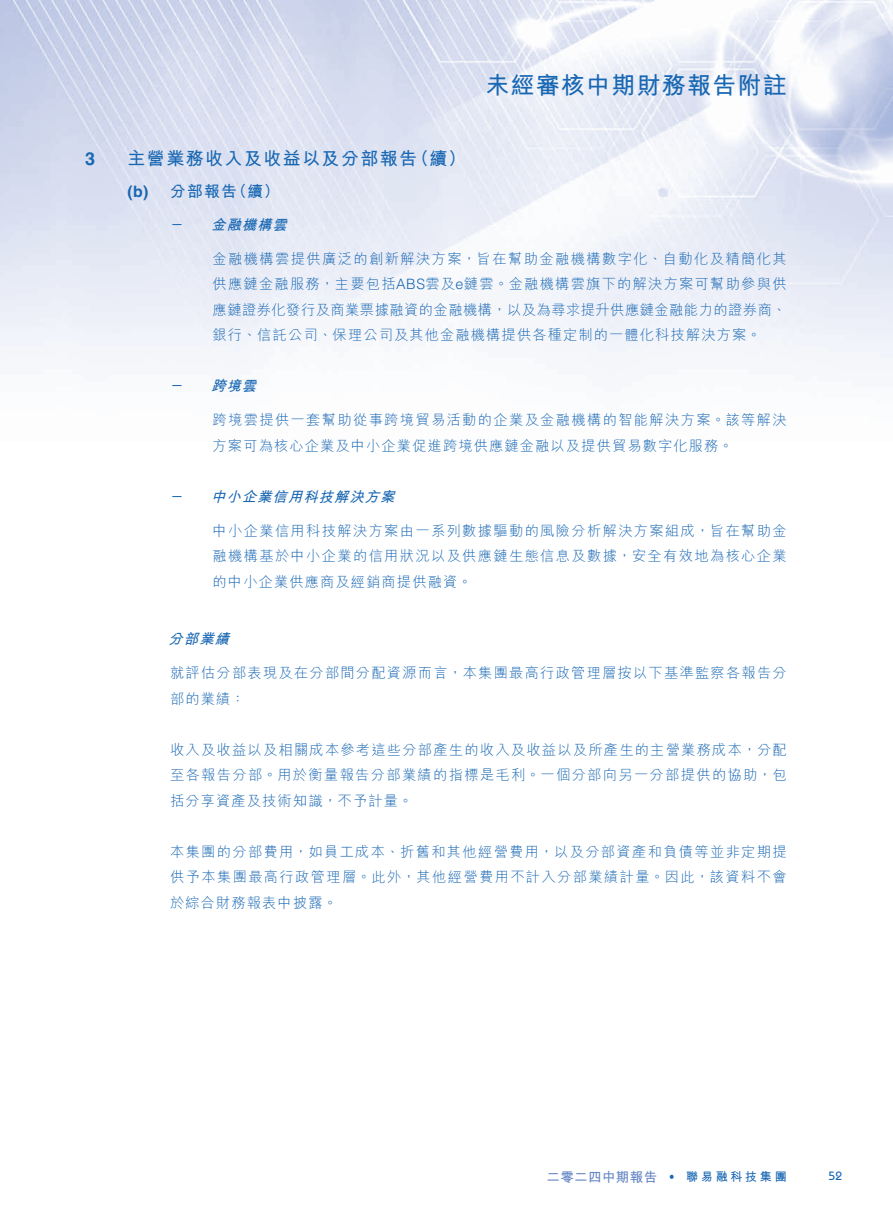
<style>
.page{position:relative;width:893px;height:1212px;background:#fff}
.page>*{position:absolute;margin:0;border:0;box-sizing:border-box;transform-origin:0 0}
.t1{font:700 24px "M Hei HK";letter-spacing:.05em;color:#1867b3}
.t2{font:700 18px "M Hei HK";letter-spacing:.08em;color:#1867b3}
.t3{font:700 18px "Helvetica LT Std";color:#1867b3}
.t4{font:700 15.75px "M Hei HK";color:#1867b3}
.t5{font:700 15.75px "Helvetica LT Std";color:#1867b3}
.t6{font:300 14.25px/25.5px "M Hei HK";letter-spacing:.085em;color:#1867b3;text-align:justify}
.t7{font:italic 700 14.25px "M Hei HK";color:#1867b3}
.t8{font:700 13.5px "M Hei HK";letter-spacing:.03em;color:#6485c4}
.t9{font:700 12px "M Hei HK";letter-spacing:.23em;color:#1867b3}
.t10{font:500 12px "Bauhaus Std";color:#1867b3}
.t11{font:300 12px "Frutiger LT Std";color:#1867b3;scale:.9 1}
.s1{font-family:"Helvetica LT Std"}
</style>
<div class="page">
<img style="left:0;top:0;width:893px;height:375px">
<p class="t3" style="left:85px;top:148px;width:12px">3</p>
<p class="t2" style="left:128px;top:145px;width:291px">主營業務收入及收益以及分部報告</p>
<p class="t2" style="left:411px;top:145px;width:56px">（續(</p>
<p class="t5" style="left:128px;top:182px;width:22px">b( )</p>
<p class="t4" style="left:170px;top:180px;width:68px">分部報告</p>
<p class="t4" style="left:231px;top:180px;width:50px">（續(</p>
<p class="t7" style="left:169px;top:214px;width:21px">－</p>
<p class="t7" style="left:211px;top:214px;width:82px">金融機構雲</p>
<h1 class="t1" style="left:485px;top:67px;width:303px">未經審核中期財務報告附註</h1>
<p class="t7" style="left:169px;top:375px;width:21px">－</p>
<p class="t7" style="left:169px;top:486px;width:21px">－</p>
<p class="t6" style="left:213px;top:245px;width:575px">金融機構雲提供廣泛的創新解決方案，旨在幫助金融機構數字化、自動化及精簡化其供應鏈金融服務，主要包括<span class="s1">ABS</span>雲及<span class="s1">e</span>鏈雲。金融機構雲旗下的解決方案可幫助參與供應鏈證券化發行及商業票據融資的金融機構，以及為尋求提升供應鏈金融能力的證券商、銀行、信託公司、保理公司及其他金融機構提供各種定制的一體化科技解決方案。</p>
<p class="t7" style="left:211px;top:375px;width:51px">跨境雲</p>
<p class="t6" style="left:213px;top:407px;width:576px">跨境雲提供一套幫助從事跨境貿易活動的企業及金融機構的智能解決方案。該等解決方案可為核心企業及中小企業促進跨境供應鏈金融以及提供貿易數字化服務。</p>
<p class="t7" style="left:211px;top:486px;width:190px">中小企業信用科技解決方案</p>
<p class="t6" style="left:213px;top:517px;width:576px">中小企業信用科技解決方案由一系列數據驅動的風險分析解決方案組成，旨在幫助金融機構基於中小企業的信用狀況以及供應鏈生態信息及數據，安全有效地為核心企業的中小企業供應商及經銷商提供融資。</p>
<p class="t7" style="left:169px;top:628px;width:67px">分部業績</p>
<p class="t6" style="left:170px;top:659px;width:618px">就評估分部表現及在分部間分配資源而言，本集團最高行政管理層按以下基準監察各報告分部的業績：</p>
<p class="t6" style="left:170px;top:736px;width:618px">收入及收益以及相關成本參考這些分部產生的收入及收益以及所產生的主營業務成本，分配至各報告分部。用於衡量報告分部業績的指標是毛利。一個分部向另一分部提供的協助，包括分享資產及技術知識，不予計量。</p>
<p class="t6" style="left:170px;top:838px;width:618px">本集團的分部費用，如員工成本、折舊和其他經營費用，以及分部資產和負債等並非定期提供予本集團最高行政管理層。此外，其他經營費用不計入分部業績計量。因此，該資料不會於綜合財務報表中披露。</p>
<p class="t8" style="left:546px;top:1167px;width:112px">二零二四中期報告</p>
<p class="t11" style="left:669px;top:1170px;width:8px">•</p>
<p class="t9" style="left:686px;top:1168px;width:102px">聯易融科技集團</p>
<p class="t10" style="left:828px;top:1169px;width:15px">52</p>
</div>
